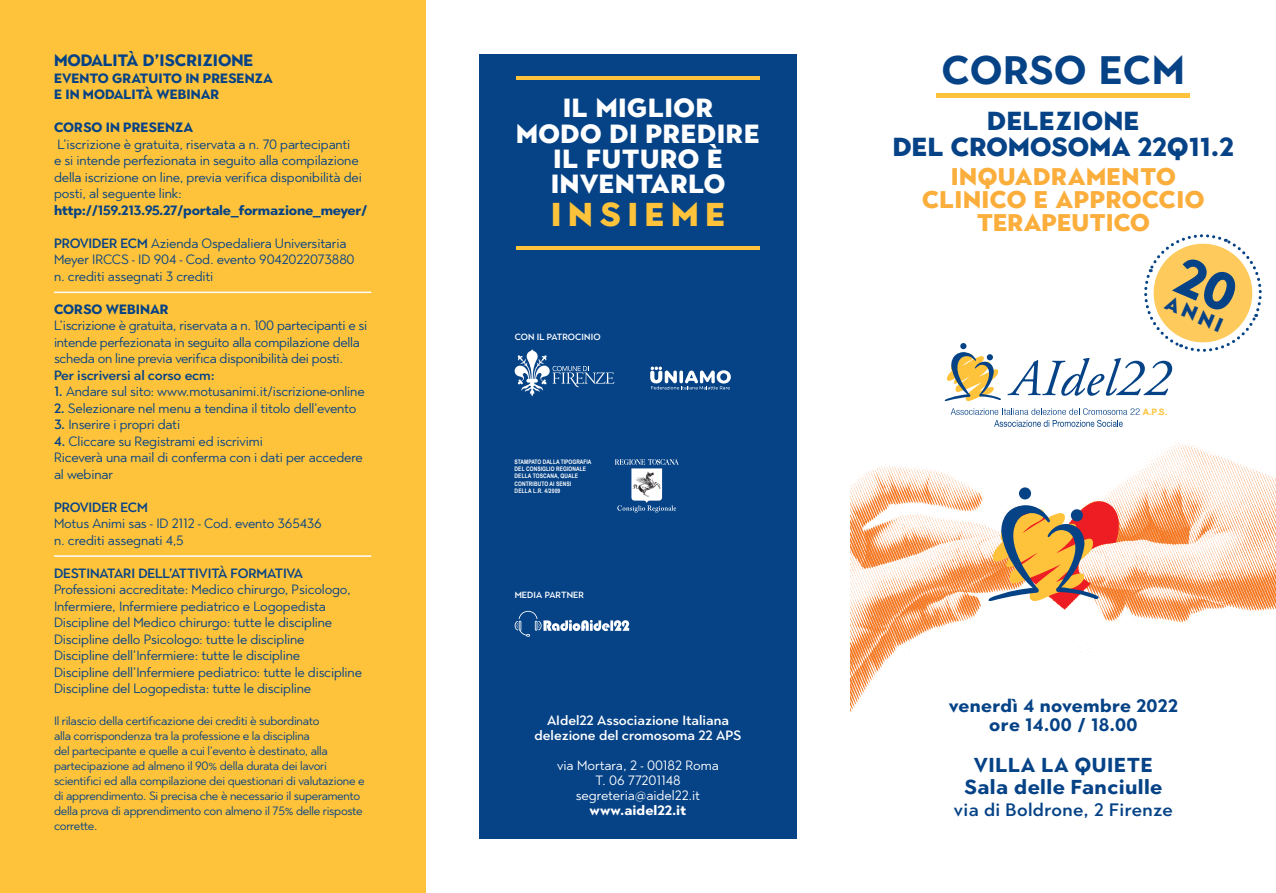
<style>
.page{position:relative;width:1276px;height:893px;background:#fff}
.page>*{position:absolute;margin:0;border:0;box-sizing:border-box;transform-origin:0 0}
.t1{font:700 39.75px "Town 10 Display";letter-spacing:.02em;color:#054286}
.t2{font:900 33px "Town 10 Display";letter-spacing:.2em;color:#fec33b}
.t3{font:900 26.25px/25.3px "Town 10 Display";letter-spacing:.02em;color:#fff;text-align:center}
.t4{font:900 26.1px/26.4px "Town 10 Display";letter-spacing:.01em;color:#054286;text-align:center}
.t5{font:900 24.15px/23.2px "Town 10 Display";letter-spacing:.02em;color:#fbae3b;text-align:center}
.t6{font:700 20.1px/21.9px "Town 80 Text";letter-spacing:.02em;color:#054286;text-align:center}
.t7{font:900 19.95px "Town 10 Display";color:#054286}
.t8{font:700 18px/19.5px "Town 80 Text";letter-spacing:.02em;color:#054286;text-align:center}
.t9{font:500 18px "Town 80 Text";letter-spacing:.02em;color:#054286}
.t10{font:700 16.5px "Town 80 Text";letter-spacing:-.005em;color:#054286}
.t11{font:13.5px/16.5px "Town 80 Text";letter-spacing:-.01em;color:#054286}
.t12{font:700 13.5px/16.5px "Town 80 Text";color:#054286}
.t13{font:500 13.5px "Town 80 Text";letter-spacing:-.01em;color:#054286}
.t14{font:13.5px/15px "Town 80 Text";color:#fff;text-align:center}
.t15{font:500 13.5px/15px "Town 80 Text";color:#fff;text-align:center}
.t16{font:700 13.5px "Town 80 Text";letter-spacing:-.02em;color:#054286}
.t17{font:700 13.5px "Town 80 Text";color:#fff}
.t18{font:12px/15px "Town 80 Text";letter-spacing:-.02em;color:#054286}
.t19{font:500 9px "Town 80 Text";letter-spacing:.01em;color:#fff}
.t20{font:700 8.85px "Arial";color:#fec33b}
.t21{font:700 6.15px/7.5px "Arial Narrow";letter-spacing:.01em;color:#fff}
.s1{font-weight:500}
</style>
<div class="page">
<div style="left:479px;top:54px;width:317px;height:785px;background:#054286"></div>
<hr style="left:516px;top:77px;width:244px;height:3px;background:#fec33b">
<hr style="left:516px;top:246px;width:244px;height:4px;background:#fec33b">
<img style="left:850px;top:442px;width:426px;height:269px">
<svg style="left:988px;top:494px;width:138px;height:115px"></svg>
<div style="left:1071px;top:509px;width:12px;height:12px;background:#054286;border-radius:50%"></div>
<div style="left:1019px;top:487px;width:12px;height:12px;background:#054286;border-radius:50%"></div>
<div style="left:0;top:0;width:425px;height:893px;background:#fec33b"></div>
<svg style="left:514px;top:349px;width:100px;height:48px"></svg>
<svg style="left:514px;top:611px;width:115px;height:26px"></svg>
<hr style="left:937px;top:94px;width:252px;height:4px;background:#fec33b">
<hr style="left:54px;top:292px;width:317px;height:1px;background:#fff">
<hr style="left:54px;top:555px;width:317px;height:2px;background:#fff">
<svg style="left:615px;top:459px;width:63px;height:54px"></svg>
<svg style="left:650px;top:367px;width:81px;height:22px"></svg>
<svg style="left:944px;top:234px;width:318px;height:193px"></svg>
<p class="t10" style="left:54px;top:50px;width:201px">MODALITÀ D’ISCRIZIONE</p>
<p class="t12" style="left:54px;top:70px;width:220px">EVENTO GRATUITO IN PRESENZA<br>E IN MODALITÀ WEBINAR</p>
<p class="t12" style="left:54px;top:119px;width:141px">CORSO IN PRESENZA</p>
<p class="t11" style="left:54px;top:136px;width:309px">L’iscrizione è gratuita, riservata a n. 70 partecipanti<br>e si intende perfezionata in seguito alla compilazione della iscrizione on line, previa verifica disponibilità dei posti, al seguente link:</p>
<p class="t16" style="left:54px;top:201px;width:315px">http://159.213.95.27/portale_formazione_meyer/</p>
<p class="t11" style="left:54px;top:235px;width:302px"><span class="s1">PROVIDER ECM</span> Azienda Ospedaliera Universitaria<br>Meyer IRCCS - ID 904 - Cod. evento 9042022073880 n. crediti assegnati 3 crediti</p>
<p class="t12" style="left:54px;top:301px;width:116px">CORSO WEBINAR</p>
<p class="t11" style="left:54px;top:317px;width:315px">L’iscrizione è gratuita, riservata a n. 100 partecipanti e si intende perfezionata in seguito alla compilazione della scheda on line previa verifica disponibilità dei posti.</p>
<p class="t13" style="left:54px;top:366px;width:162px">Per iscriversi al corso ecm:</p>
<p class="t11" style="left:54px;top:383px;width:312px"><span class="s1">1.</span> Andare sul sito: www.motusanimi.it/iscrizione-online</p>
<p class="t11" style="left:54px;top:400px;width:304px"><span class="s1">2.</span> Selezionare nel menu a tendina il titolo dell’evento</p>
<p class="t11" style="left:54px;top:416px;width:128px"><span class="s1">3.</span> Inserire i propri dati</p>
<p class="t11" style="left:54px;top:433px;width:310px"><span class="s1">4.</span> Cliccare su Registrami ed iscrivimi<br>Riceverà una mail di conferma con i dati per accedere al webinar</p>
<p class="t13" style="left:54px;top:498px;width:95px">PROVIDER ECM</p>
<p class="t11" style="left:54px;top:515px;width:269px">Motus Animi sas - ID 2112 - Cod. evento 365436 n. crediti assegnati 4,5</p>
<p class="t13" style="left:54px;top:564px;width:250px">DESTINATARI DELL’ATTIVITÀ FORMATIVA</p>
<p class="t11" style="left:54px;top:581px;width:309px">Professioni accreditate: Medico chirurgo, Psicologo, Infermiere, Infermiere pediatrico e Logopedista Discipline del Medico chirurgo: tutte le discipline Discipline dello Psicologo: tutte le discipline Discipline dell’Infermiere: tutte le discipline<br>Discipline dell’Infermiere pediatrico: tutte le discipline Discipline del Logopedista: tutte le discipline</p>
<p class="t18" style="left:54px;top:713px;width:312px">Il rilascio della certificazione dei crediti è subordinato<br>alla corrispondenza tra la professione e la disciplina<br>del partecipante e quelle a cui l’evento è destinato, alla partecipazione ad almeno il 90% della durata dei lavori scientifici ed alla compilazione dei questionari di valutazione e di apprendimento. Si precisa che è necessario il superamento della prova di apprendimento con almeno il 75% delle risposte corrette.</p>
<h3 class="t3" style="left:516px;top:96px;width:245px">IL MIGLIOR<br>MODO DI PREDIRE<br>IL FUTURO È<br>INVENTARLO</h3>
<h2 class="t2" style="left:551px;top:196px;width:176px">INSIEME</h2>
<p class="t19" style="left:515px;top:331px;width:87px">CON IL PATROCINIO</p>
<p class="t21" style="left:514px;top:457px;width:78px">STAMPATO DALLA TIPOGRAFIA<br>DEL CONSIGLIO REGIONALE<br>DELLA TOSCANA, QUALE<br>CONTRIBUTO AI SENSI<br>DELLA L.R. 4/2009</p>
<p class="t19" style="left:515px;top:589px;width:71px">MEDIA PARTNER</p>
<p class="t15" style="left:534px;top:712px;width:208px">AIdel22 Associazione Italiana delezione del cromosoma 22 APS</p>
<p class="t14" style="left:557px;top:757px;width:163px">via Mortara, 2 - 00182 Roma<br>T. 06 77201148 segreteria@aidel22.it</p>
<p class="t17" style="left:589px;top:801px;width:98px">www.aidel22.it</p>
<h1 class="t1" style="left:942px;top:47px;width:244px">CORSO ECM</h1>
<h3 class="t4" style="left:892px;top:108px;width:343px">DELEZIONE<br>DEL CROMOSOMA 22Q11.2</h3>
<h3 class="t5" style="left:922px;top:165px;width:284px">INQUADRAMENTO<br>CLINICO E APPROCCIO<br>TERAPEUTICO</h3>
<h3 class="t7" style="left:1170px;top:291px;width:62px;rotate:23deg">ANNI</h3>
<p class="t20" style="left:1142px;top:406px;width:26px">A.P.S.</p>
<h3 class="t8" style="left:948px;top:695px;width:231px">venerdì 4 novembre 2022 ore 14.00 / 18.00</h3>
<h3 class="t6" style="left:964px;top:754px;width:200px">VILLA LA QUIETE<br>Sala delle Fanciulle</h3>
<h3 class="t9" style="left:954px;top:798px;width:220px">via di Boldrone, 2 Firenze</h3>
</div>
